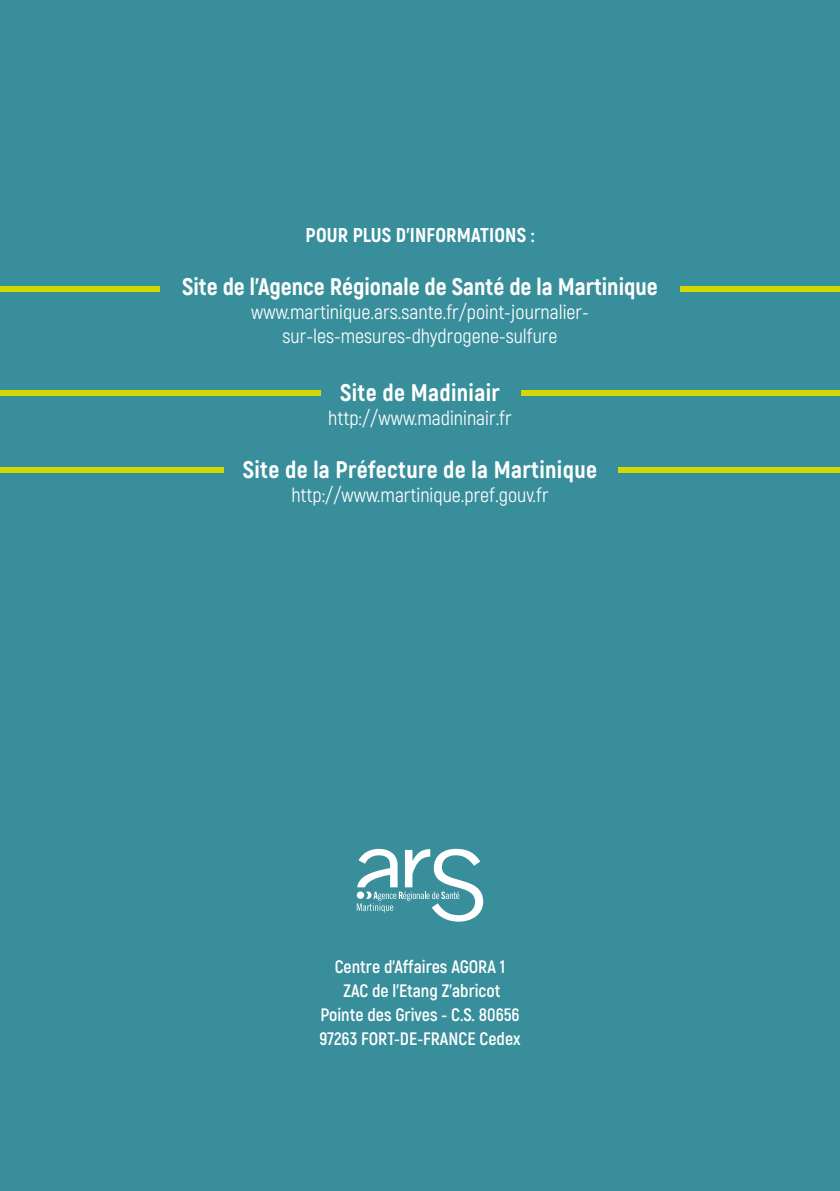
<style>
.page{position:relative;width:840px;height:1191px;background:#fff}
.page>*{position:absolute;margin:0;border:0;box-sizing:border-box;transform-origin:0 0}
.t1{font:800 24px "Akrobat";letter-spacing:.01em;color:#fff}
.t2{font:20px/24px "Akrobat";color:#fff;text-align:center}
.t3{font:800 20px "Akrobat";letter-spacing:.01em;color:#fff}
.t4{font:700 18px "Akrobat";color:#fff}
</style>
<div class="page">
<div style="left:0;top:0;width:839px;height:1191px;background:#388e9b"></div>
<div style="left:0;top:391px;width:320px;height:5px;background:#d3d800"></div>
<div style="left:0;top:467px;width:223px;height:6px;background:#d3d800"></div>
<div style="left:680px;top:286px;width:159px;height:6px;background:#d3d800"></div>
<div style="left:0;top:286px;width:159px;height:6px;background:#d3d800"></div>
<div style="left:520px;top:391px;width:319px;height:5px;background:#d3d800"></div>
<div style="left:618px;top:467px;width:221px;height:6px;background:#d3d800"></div>
<svg style="left:356px;top:849px;width:127px;height:72px"></svg>
<p class="t3" style="left:305px;top:223px;width:230px">POUR PLUS D’INFORMATIONS :</p>
<p class="t1" style="left:182px;top:271px;width:476px">Site de l’Agence Régionale de Santé de la Martinique</p>
<p class="t2" style="left:251px;top:300px;width:339px">www.martinique.ars.sante.fr/point-journalier&shy;sur-les-mesures-dhydrogene-sulfure</p>
<p class="t1" style="left:340px;top:377px;width:161px">Site de Madiniair</p>
<p class="t2" style="left:328px;top:406px;width:185px">http://www.madininair.fr</p>
<p class="t1" style="left:243px;top:454px;width:355px">Site de la Préfecture de la Martinique</p>
<p class="t2" style="left:291px;top:483px;width:259px">http://www.martinique.pref.gouv.fr</p>
<p class="t4" style="left:334px;top:955px;width:172px">Centre d’Affaires AGORA 1</p>
<p class="t4" style="left:343px;top:979px;width:158px">ZAC de l’Etang Z’abricot</p>
<p class="t4" style="left:320px;top:1003px;width:200px">Pointe des Grives - C.S. 80656</p>
<p class="t4" style="left:319px;top:1027px;width:202px">97263 FORT-DE-FRANCE Cedex</p>
</div>
